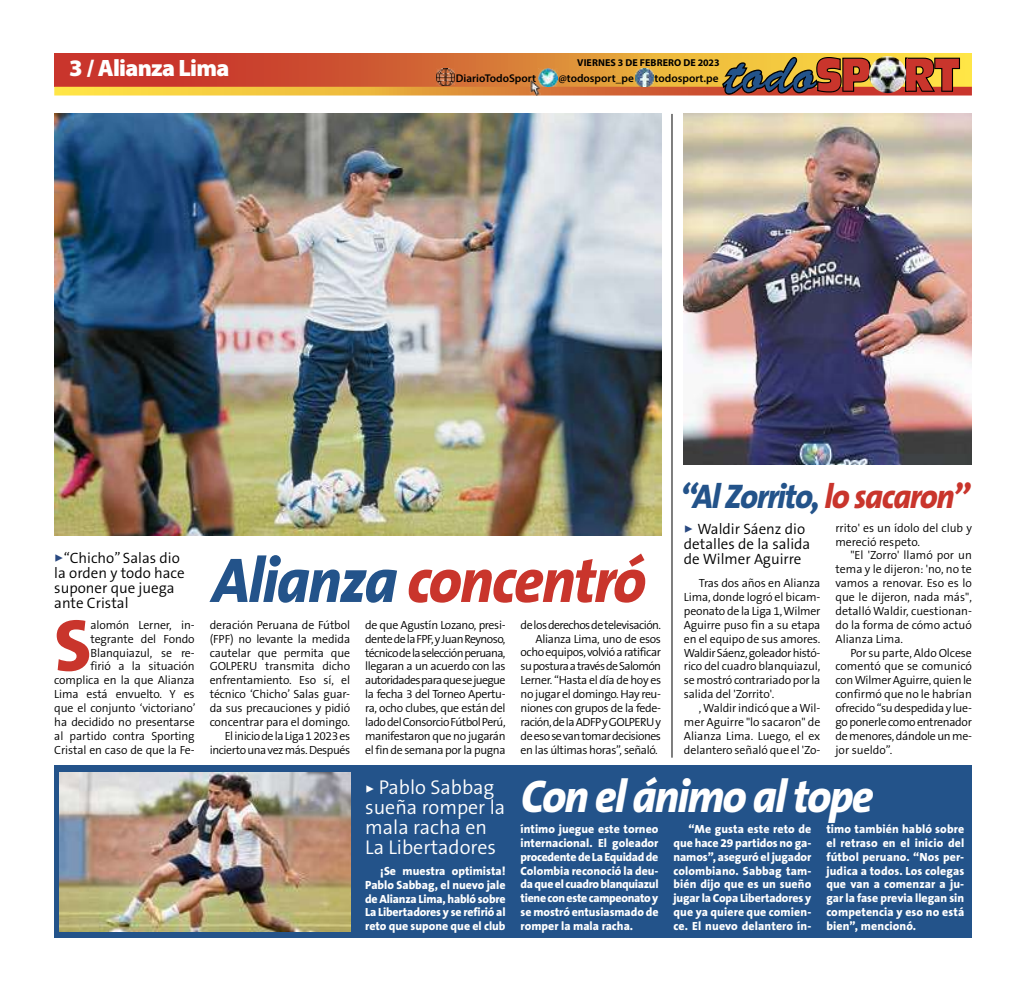
<style>
.page{position:relative;width:1024px;height:990px;background:#fff}
.page>*{position:absolute;margin:0;border:0;box-sizing:border-box;transform-origin:0 0}
.t1{font:800 73.5px "The Sans B8";color:#c9352c}
.t2{font:italic 800 63.75px "The Sans B8";letter-spacing:-.03em;color:#c9352c;scale:.95 1}
.t3{font:italic 800 46.25px "The Sans B8";letter-spacing:-.04em;color:#fff;scale:.95 1}
.t4{font:italic 800 34.38px "The Sans B8";letter-spacing:-.04em;color:#23538a;scale:.95 1}
.t5{font:900 23.75px "Myriad Pro";letter-spacing:-.03em;color:#fff}
.t6{font:300 20px/20px "The Sans B4";color:#fff}
.t7{font:300 15px/15px "The Sans B4";color:#000}
.t8{font:300 11.88px/13.9px "The Sans B4";letter-spacing:-.01em;color:#000;text-align:justify}
.t9{font:800 11.88px/13.8px "The Sans B8";color:#fff;text-align:justify}
.t10{font:300 11.88px/13.9px "The Sans B4";letter-spacing:-.035em;color:#000;text-align:right}
.t11{font:600 11.25px "Myriad Pro";color:#000}
.t12{font:700 10px "Myriad Pro";letter-spacing:.01em;color:#000}
.s1{color:#c9352c}
.s2{color:#294981}
.s3{color:#23538a}
</style>
<div class="page">
<div style="left:54px;top:765px;width:918px;height:172px;background:#23538a"></div>
<img style="left:54px;top:114px;width:607px;height:421px">
<svg style="left:54px;top:53px;width:918px;height:34px;background:#d66d34"></svg>
<svg style="left:54px;top:87px;width:918px;height:9px;background:#e6a047"></svg>
<svg style="left:907px;top:58px;width:53px;height:34px;background:#b64f2a"></svg>
<svg style="left:722px;top:57px;width:148px;height:38px;background:#94613d"></svg>
<img style="left:906px;top:58px;width:1px;height:34px">
<img style="left:869px;top:56px;width:37px;height:37px">
<img style="left:635px;top:68px;width:18px;height:18px">
<img style="left:539px;top:68px;width:18px;height:19px">
<img style="left:437px;top:68px;width:17px;height:18px">
<img style="left:529px;top:80px;width:12px;height:15px">
<img style="left:684px;top:114px;width:288px;height:350px">
<hr style="left:671px;top:114px;width:1px;height:644px;background:#000">
<img style="left:59px;top:772px;width:292px;height:159px">
<h3 class="t5" style="left:69px;top:53px;width:162px">3 / Alianza Lima</h3>
<p class="t12" style="left:577px;top:56px;width:144px">VIERNES 3 DE FEBRERO DE 2023</p>
<p class="t11" style="left:456px;top:71px;width:82px">DiarioTodoSport</p>
<p class="t11" style="left:558px;top:71px;width:77px">@todosport_pe</p>
<p class="t11" style="left:654px;top:71px;width:65px">todosport.pe</p>
<h3 class="t4" style="left:680px;top:478px;width:306px">“Al Zorrito, <span class="s1">lo sacaron”</span></h3>
<p class="t7" style="left:54px;top:551px;width:132px"><span class="s2">✓</span>“Chicho” Salas dio la orden y todo hace suponer que juega ante Cristal</p>
<h2 class="t2" style="left:212px;top:547px;width:458px"><span class="s3">Alianza</span> concentró</h2>
<p class="t8" style="left:54px;top:618px;width:143px;text-align:right">alomón Lerner, in&shy;tegrante del Fondo<br>Blanquiazul, se re-<br>firió a la situación complica en la que Alianza<br>Lima está envuelto. Y es que el conjunto ‘victoriano’ ha decidido no presentarse al partido contra Sporting<br>Cristal en caso de que la Fe-</p>
<p class="t8" style="left:210px;top:618px;width:142px;text-align:right">deración Peruana de Fútbol (FPF) no levante la medida cautelar que permita que<br>GOLPERU transmita dicho enfrentamiento. Eso sí, el técnico ‘Chicho’ Salas guar&shy;da sus precauciones y pidió concentrar para el domingo.<br>El inicio de la Liga 1 2023 es incierto una vez más. Después</p>
<p class="t8" style="left:365px;top:618px;width:142px">de que Agustín Lozano, presi&shy;dente de la FPF, y Juan Reynoso, técnico de la selección peruana, llegaran a un acuerdo con las autoridades para que se juegue la fecha 3 del Torneo Apertu&shy;ra, ocho clubes, que están del lado del Consorcio Fútbol Perú, manifestaron que no jugarán el fin de semana por la pugna</p>
<p class="t10" style="left:520px;top:618px;width:142px">de los derechos de televisación.<br>Alianza Lima, uno de esos ocho equipos, volvió a ratificar su postura a través de Salomón<br>Lerner. “Hasta el día de hoy es no jugar el domingo. Hay reu&shy;niones con grupos de la fede&shy;ración, de la ADFP y GOLPERU y de eso se van tomar decisiones en las últimas horas”, señaló.</p>
<h1 class="t1" style="left:54px;top:607px;width:38px">S</h1>
<p class="t7" style="left:684px;top:522px;width:128px"><span class="s2">✓</span> Waldir Sáenz dio detalles de la salida de Wilmer Aguirre</p>
<p class="t8" style="left:684px;top:577px;width:138px;text-indent:15px">Tras dos años en Alianza Lima, donde logró el bicam&shy;peonato de la Liga 1, Wilmer Aguirre puso fin a su etapa en el equipo de sus amores.<br>Waldir Sáenz, goleador histó&shy;rico del cuadro blanquiazul, se mostró contrariado por la salida del 'Zorrito'.</p>
<p class="t8" style="left:684px;top:702px;width:138px;text-indent:15px">, Waldir indicó que a Wil&shy;mer Aguirre "lo sacaron" de Alianza Lima. Luego, el ex delantero señaló que el 'Zo-</p>
<p class="t8" style="left:835px;top:521px;width:138px">rrito' es un ídolo del club y mereció respeto.</p>
<p class="t8" style="left:835px;top:549px;width:138px;text-indent:15px">"El 'Zorro' llamó por un tema y le dijeron: 'no, no te vamos a renovar. Eso es lo que le dijeron, nada más", detalló Waldir, cuestionan&shy;do la forma de cómo actuó Alianza Lima.</p>
<p class="t8" style="left:835px;top:646px;width:138px;text-indent:15px">Por su parte, Aldo Olcese comentó que se comunicó con Wilmer Aguirre, quien le confirmó que no le habrían ofrecido “su despedida y lue&shy;go ponerle como entrenador de menores, dándole un me&shy;jor sueldo”.</p>
<h3 class="t6" style="left:365px;top:778px;width:142px">✓ Pablo Sabbag sueña romper la mala racha en<br>La Libertadores</h3>
<h3 class="t3" style="left:521px;top:772px;width:372px">Con el ánimo al tope</h3>
<p class="t9" style="left:520px;top:823px;width:139px">íntimo juegue este torneo internacional. El goleador procedente de La Equidad de Colombia reconoció la deu&shy;da que el cuadro blanquiazul tiene con este campeonato y se mostró entusiasmado de romper la mala racha.</p>
<p class="t9" style="left:673px;top:823px;width:139px;text-indent:15px">“Me gusta este reto de que hace 29 partidos no ga&shy;namos”, aseguró el jugador colombiano. Sabbag tam&shy;bién dijo que es un sueño jugar la Copa Libertadores y que ya quiere que comien&shy;ce. El nuevo delantero ín-</p>
<p class="t9" style="left:826px;top:823px;width:139px">timo también habló sobre el retraso en el inicio del fútbol peruano. “Nos per&shy;judica a todos. Los colegas que van a comenzar a ju&shy;gar la fase previa llegan sin competencia y eso no está bien”, mencionó.</p>
<p class="t9" style="left:365px;top:865px;width:142px;text-indent:15px">¡Se muestra optimista!<br>Pablo Sabbag, el nuevo jale de Alianza Lima, habló sobre La Libertadores y se refirió al reto que supone que el club</p>
</div>
